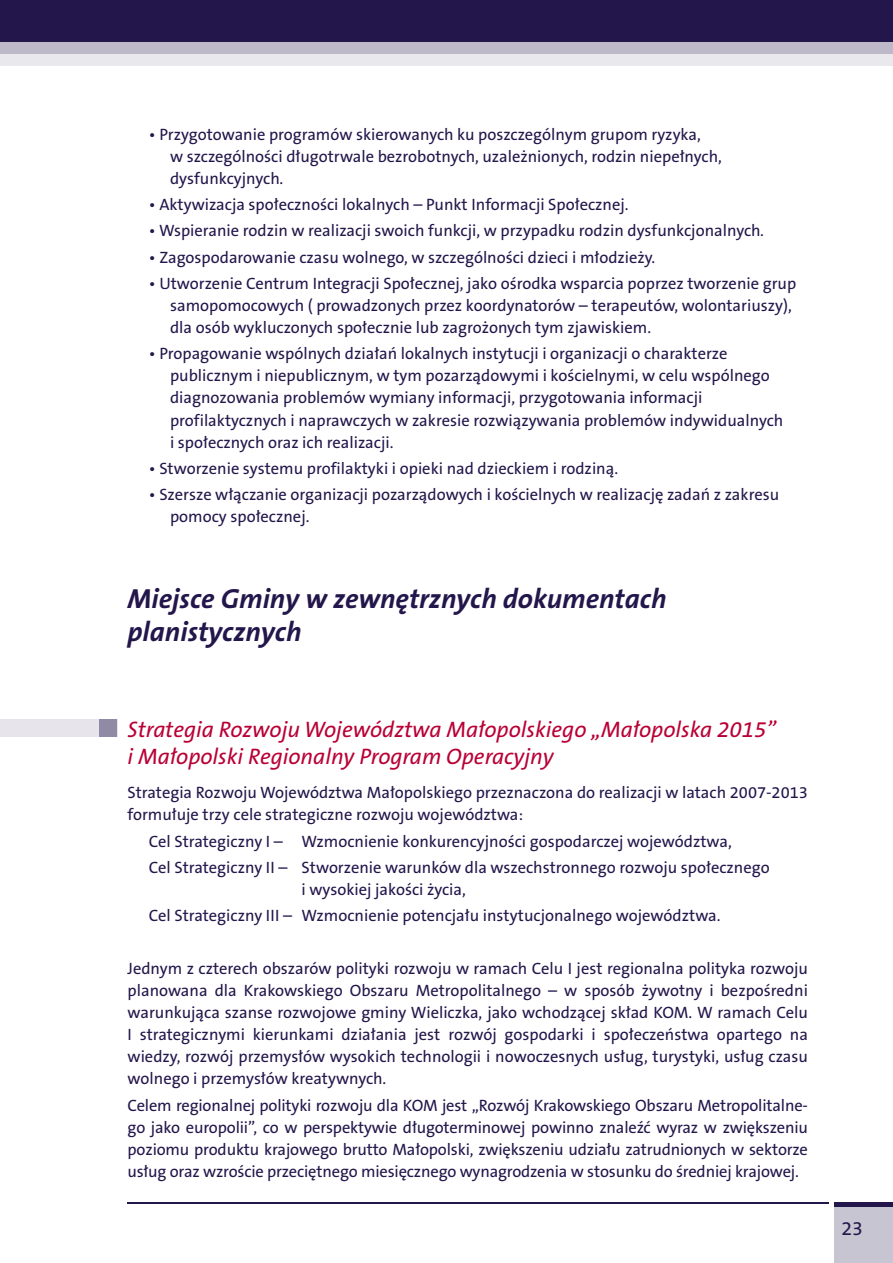
<style>
.page{position:relative;width:893px;height:1263px;background:#fff}
.page>*{position:absolute;margin:0;border:0;box-sizing:border-box;transform-origin:0 0}
.t1{font:italic 700 27.75px/33.3px "The Sans CE B7";color:#23164b}
.t2{font:italic 22.5px/27px "The Sans CE B5";color:#b90035}
.t3{font:19.5px "The Sans CE B5 Plain";color:#23164b}
.t4{font:16.5px/22px "The Sans CE B5 Plain";color:#23164b}
</style>
<div class="page">
<div style="left:834px;top:1203px;width:59px;height:60px;background:#c8c5d2"></div>
<div style="left:0;top:0;width:893px;height:43px;background:#23164b"></div>
<hr style="left:834px;top:1202px;width:59px;height:4px;background:#23164b">
<div style="left:0;top:43px;width:893px;height:11px;background:#bdb9c9"></div>
<div style="left:0;top:54px;width:893px;height:12px;background:#e9e8ed"></div>
<hr style="left:128px;top:1202px;width:701px;height:1px;background:#23164b">
<div style="left:0;top:719px;width:117px;height:18px;background:#e7e5eb"></div>
<div style="left:99px;top:719px;width:18px;height:18px;background:#918aa5"></div>
<p class="t4" style="left:170px;top:124px;width:553px;text-indent:-21px">• Przygotowanie programów skierowanych ku poszczególnym grupom ryzyka,<br>w szczególności długotrwale bezrobotnych, uzależnionych, rodzin niepełnych, dysfunkcyjnych.</p>
<p class="t4" style="left:149px;top:194px;width:481px">• Aktywizacja społeczności lokalnych – Punkt Informacji Społecznej.</p>
<p class="t4" style="left:149px;top:221px;width:617px">• Wspieranie rodzin w realizacji swoich funkcji, w przypadku rodzin dysfunkcjonalnych.</p>
<p class="t4" style="left:149px;top:247px;width:508px">• Zagospodarowanie czasu wolnego, w szczególności dzieci i młodzieży.</p>
<p class="t4" style="left:170px;top:273px;width:628px;text-indent:-21px">• Utworzenie Centrum Integracji Społecznej, jako ośrodka wsparcia poprzez tworzenie grup samopomocowych ( prowadzonych przez koordynatorów – terapeutów, wolontariuszy), dla osób wykluczonych społecznie lub zagrożonych tym zjawiskiem.</p>
<p class="t4" style="left:170px;top:344px;width:615px;text-indent:-21px">• Propagowanie wspólnych działań lokalnych instytucji i organizacji o charakterze publicznym i niepublicznym, w tym pozarządowymi i kościelnymi, w celu wspólnego diagnozowania problemów wymiany informacji, przygotowania informacji profilaktycznych i naprawczych w zakresie rozwiązywania problemów indywidualnych i społecznych oraz ich realizacji.</p>
<p class="t4" style="left:149px;top:458px;width:471px">• Stworzenie systemu profilaktyki i opieki nad dzieckiem i rodziną.</p>
<p class="t4" style="left:170px;top:484px;width:611px;text-indent:-21px">• Szersze włączanie organizacji pozarządowych i kościelnych w realizację zadań z zakresu pomocy społecznej.</p>
<h1 class="t1" style="left:128px;top:583px;width:540px">Miejsce Gminy w zewnętrznych dokumentach planistycznych</h1>
<h2 class="t2" style="left:128px;top:716px;width:650px">Strategia Rozwoju Województwa Małopolskiego „Małopolska 2015” i Małopolski Regionalny Program Operacyjny</h2>
<p class="t4" style="left:128px;top:783px;width:682px">Strategia Rozwoju Województwa Małopolskiego przeznaczona do realizacji w latach 2007-2013 formułuje trzy cele strategiczne rozwoju województwa:</p>
<p class="t4" style="left:149px;top:829px;width:622px;line-height:26.2px">Cel Strategiczny I – Wzmocnienie konkurencyjności gospodarczej województwa,<br>Cel Strategiczny II – Stworzenie warunków dla wszechstronnego rozwoju społecznego</p>
<p class="t4" style="left:149px;top:877px;width:573px;line-height:26.2px;text-indent:153px">i wysokiej jakości życia,<br>Cel Strategiczny III – Wzmocnienie potencjału instytucjonalnego województwa.</p>
<p class="t4" style="left:128px;top:958px;width:682px;text-align:justify">Jednym z czterech obszarów polityki rozwoju w ramach Celu I jest regionalna polityka rozwoju planowana dla Krakowskiego Obszaru Metropolitalnego – w sposób żywotny i bezpośredni warunkująca szanse rozwojowe gminy Wieliczka, jako wchodzącej skład KOM. W ramach Celu I strategicznymi kierunkami działania jest rozwój gospodarki i społeczeństwa opartego na wiedzy, rozwój przemysłów wysokich technologii i nowoczesnych usług, turystyki, usług czasu wolnego i przemysłów kreatywnych.</p>
<p class="t4" style="left:128px;top:1095px;width:682px;text-align:justify">Celem regionalnej polityki rozwoju dla KOM jest „Rozwój Krakowskiego Obszaru Metropolitalne&shy;go jako europolii”, co w perspektywie długoterminowej powinno znaleźć wyraz w zwiększeniu poziomu produktu krajowego brutto Małopolski, zwiększeniu udziału zatrudnionych w sektorze usług oraz wzroście przeciętnego miesięcznego wynagrodzenia w stosunku do średniej krajowej.</p>
<p class="t3" style="left:841px;top:1218px;width:23px">23</p>
</div>
